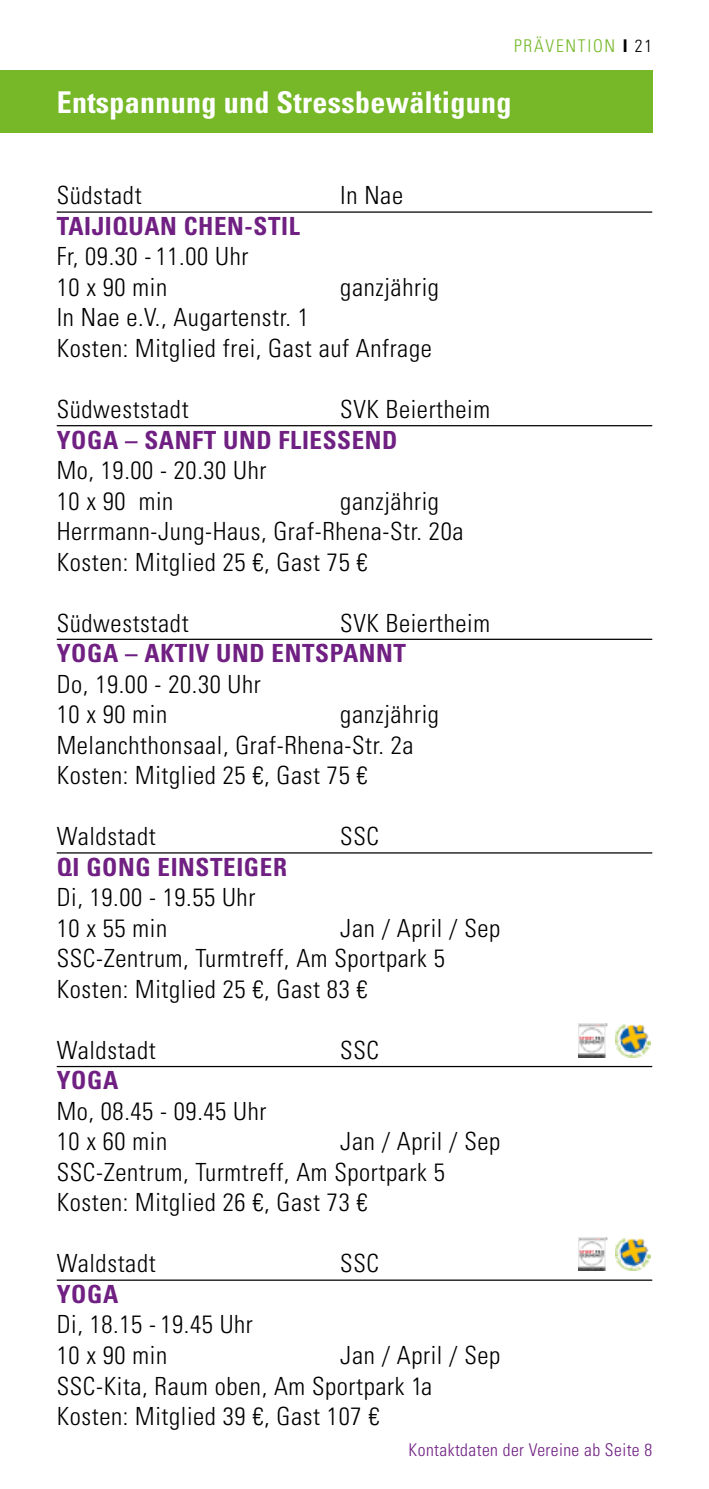
<style>
.page{position:relative;width:709px;height:1489px;background:#fff}
.page>*{position:absolute;margin:0;border:0;box-sizing:border-box;transform-origin:0 0}
.t1{font:700 condensed 30px "Univers LT";letter-spacing:.01em;color:#fff}
.t2{font:300 condensed 25px/30.5px "Univers LT";letter-spacing:.025em;color:#000}
.t3{font:700 condensed 25px "Univers LT";letter-spacing:.025em;color:#6f2082}
.t4{font:300 condensed 17.5px "Univers LT";letter-spacing:.025em;color:#6f2082}
.t5{font:300 condensed 17.5px "Univers LT";letter-spacing:.1em;color:#76b828}
.s1{font-weight:700;color:#000}
.s2{color:#000}
</style>
<div class="page">
<div style="left:0;top:71px;width:652px;height:62px;background:#76b828"></div>
<hr style="left:57px;top:211px;width:595px;height:2px;background:#000">
<hr style="left:57px;top:425px;width:595px;height:1px;background:#000">
<hr style="left:57px;top:638px;width:595px;height:2px;background:#000">
<hr style="left:57px;top:852px;width:595px;height:1px;background:#000">
<hr style="left:57px;top:1065px;width:595px;height:2px;background:#000">
<hr style="left:57px;top:1279px;width:595px;height:1px;background:#000">
<img style="left:615px;top:1238px;width:35px;height:32px">
<img style="left:578px;top:1237px;width:30px;height:33px">
<img style="left:615px;top:1024px;width:35px;height:33px">
<img style="left:578px;top:1023px;width:30px;height:34px">
<p class="t5" style="left:514px;top:35px;width:140px">Präventi on <span class="s1">I</span> <span class="s2">21</span></p>
<p class="t1" style="left:57px;top:84px;width:456px">ENTSPANNUNG UND STRESSBEWÄLTIGUNG</p>
<p class="t2" style="left:57px;top:180px;width:86px">Südstadt</p>
<p class="t2" style="left:340px;top:180px;width:64px">In Nae</p>
<p class="t3" style="left:57px;top:211px;width:39px">TAIJIQ</p>
<p class="t3" style="left:128px;top:211px;width:173px">UAN CHEN-STIL</p>
<p class="t2" style="left:57px;top:241px;width:193px">Fr, 09.30 - 11.00 Uhr<br>10 x 90 min</p>
<p class="t2" style="left:340px;top:272px;width:100px">ganzjährig</p>
<p class="t2" style="left:57px;top:302px;width:376px">In Nae e.V., Augartenstr. 1<br>Kosten: Mitglied frei, Gast auf Anfrage</p>
<p class="t2" style="left:57px;top:394px;width:133px">Südweststadt</p>
<p class="t2" style="left:340px;top:394px;width:151px">SVK Beiertheim</p>
<p class="t3" style="left:57px;top:424px;width:342px">YOGA – SANFT UND FLIESSEND</p>
<p class="t2" style="left:57px;top:455px;width:211px">Mo, 19.00 - 20.30 Uhr<br>10 x 90 min</p>
<p class="t2" style="left:57px;top:485px;width:408px;text-indent:283px">ganzjährig<br>Herrmann-Jung-Haus, Graf-Rhena-Str. 20a<br>Kosten: Mitglied 25 €, Gast 75 €</p>
<p class="t2" style="left:57px;top:607px;width:133px">Südweststadt</p>
<p class="t2" style="left:340px;top:607px;width:151px">SVK Beiertheim</p>
<p class="t3" style="left:57px;top:638px;width:351px">YOGA – AKTIV UND ENTSPANNT</p>
<p class="t2" style="left:57px;top:668px;width:206px">Do, 19.00 - 20.30 Uhr<br>10 x 90 min</p>
<p class="t2" style="left:57px;top:699px;width:384px;text-indent:283px">ganzjährig<br>Melanchthonsaal, Graf-Rhena-Str. 2a<br>Kosten: Mitglied 25 €, Gast 75 €</p>
<p class="t2" style="left:57px;top:821px;width:100px">Waldstadt</p>
<p class="t2" style="left:340px;top:821px;width:40px">SSC</p>
<p class="t3" style="left:57px;top:851px;width:232px">QI GONG EINSTEIGER</p>
<p class="t2" style="left:57px;top:882px;width:200px">Di, 19.00 - 19.55 Uhr<br>10 x 55 min</p>
<p class="t2" style="left:57px;top:912px;width:445px;text-indent:283px">Jan / April / Sep<br>SSC-Zentrum, Turmtreff, Am Sportpark 5<br>Kosten: Mitglied 25 €, Gast 83 €</p>
<p class="t2" style="left:57px;top:1034px;width:100px">Waldstadt</p>
<p class="t2" style="left:340px;top:1034px;width:40px">SSC</p>
<p class="t3" style="left:57px;top:1065px;width:63px">YOGA</p>
<p class="t2" style="left:57px;top:1095px;width:211px">Mo, 08.45 - 09.45 Uhr<br>10 x 60 min</p>
<p class="t2" style="left:57px;top:1126px;width:445px;text-indent:283px">Jan / April / Sep<br>SSC-Zentrum, Turmtreff, Am Sportpark 5<br>Kosten: Mitglied 26 €, Gast 73 €</p>
<p class="t2" style="left:57px;top:1248px;width:100px">Waldstadt</p>
<p class="t2" style="left:340px;top:1248px;width:40px">SSC</p>
<p class="t3" style="left:57px;top:1278px;width:63px">YOGA</p>
<p class="t2" style="left:57px;top:1309px;width:198px">Di, 18.15 - 19.45 Uhr<br>10 x 90 min</p>
<p class="t2" style="left:57px;top:1339px;width:445px;text-indent:283px">Jan / April / Sep<br>SSC-Kita, Raum oben, Am Sportpark 1a<br>Kosten: Mitglied 39 €, Gast 107 €</p>
<p class="t4" style="left:408px;top:1438px;width:245px">Kontaktdaten der Vereine ab Seite 8</p>
</div>
